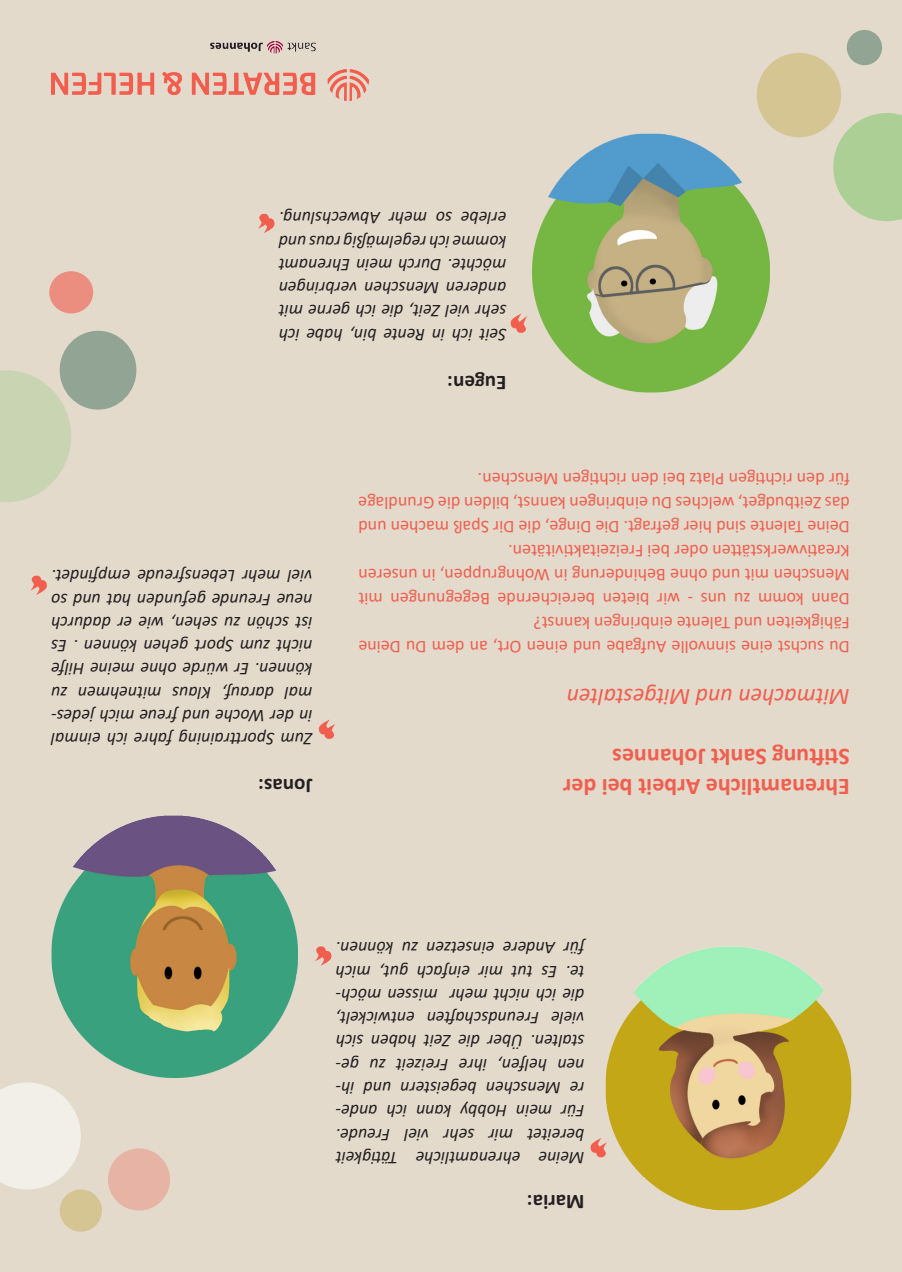
<style>
.page{position:relative;width:902px;height:1272px;background:#fff}
.page>*{position:absolute;margin:0;border:0;box-sizing:border-box;transform-origin:0 0}
.t1{font:700 24px "Calibri";color:#f15e4e}
.t2{font:italic 24px "Calibri";color:#f15e4e}
.t3{font:700 21px "Calibri";color:#231f20}
.t4{font:italic 18px/23.2px "Calibri";color:#231f20;text-align:justify}
.t5{font:18px/24px "Calibri";color:#f15e4e;text-align:justify}
</style>
<div class="page">
<div style="left:0;top:0;width:901px;height:1271px;background:#e3dacc"></div>
<img style="left:605px;top:946px;width:247px;height:265px">
<img style="left:51px;top:42px;width:317px;height:59px">
<img style="left:51px;top:815px;width:247px;height:263px">
<svg style="left:510px;top:314px;width:10px;height:19px"></svg>
<svg style="left:258px;top:213px;width:17px;height:20px"></svg>
<svg style="left:590px;top:1137px;width:19px;height:21px"></svg>
<svg style="left:315px;top:946px;width:17px;height:19px"></svg>
<svg style="left:318px;top:719px;width:17px;height:20px"></svg>
<svg style="left:30px;top:575px;width:17px;height:20px"></svg>
<div style="left:108px;top:1148px;width:62px;height:62px;background:#e7b3a4;border-radius:50%"></div>
<div style="left:60px;top:1189px;width:42px;height:42px;background:#d4c592;border-radius:50%"></div>
<svg style="left:0;top:1082px;width:81px;height:107px"></svg>
<div style="left:846px;top:30px;width:36px;height:35px;background:#92a494;border-radius:50%"></div>
<div style="left:756px;top:53px;width:85px;height:84px;background:#d4c592;border-radius:50%"></div>
<svg style="left:833px;top:113px;width:68px;height:108px"></svg>
<svg style="left:0;top:370px;width:71px;height:132px"></svg>
<div style="left:60px;top:331px;width:76px;height:78px;background:#92a494;border-radius:50%"></div>
<div style="left:49px;top:271px;width:44px;height:42px;background:#eb8e7f;border-radius:50%"></div>
<img style="left:520px;top:123px;width:273px;height:270px">
<p class="t4" style="left:506px;top:347px;width:229px;rotate:-180deg">Seit ich in Rente bin, habe ich sehr viel Zeit, die ich gerne mit anderen Menschen verbringen möchte. Durch mein Ehrenamt komme ich regelmäßig raus und erlebe so mehr Abwechslung.</p>
<p class="t3" style="left:506px;top:398px;width:60px;rotate:-180deg">Eugen:</p>
<p class="t4" style="left:312px;top:751px;width:263px;rotate:-180deg">Zum Sporttraining fahre ich einmal in der Woche und freue mich jedes&shy;mal darauf, Klaus mitnehmen zu können. Er würde ohne meine Hilfe nicht zum Sport gehen können . Es ist schön zu sehen, wie er dadurch neue Freunde gefunden hat und so viel mehr Lebensfreude empfindet.</p>
<p class="t3" style="left:312px;top:800px;width:56px;rotate:-180deg">Jonas:</p>
<p class="t5" style="left:849px;top:539px;width:493px;rotate:-180deg">Deine Talente sind hier gefragt. Die Dinge, die Dir Spaß machen und das Zeitbudget, welches Du einbringen kannst, bilden die Grundlage für den richtigen Platz bei den richtigen Menschen.</p>
<p class="t5" style="left:849px;top:611px;width:493px;rotate:-180deg">Dann komm zu uns - wir bieten bereichernde Begegnungen mit Menschen mit und ohne Behinderung in Wohngruppen, in unseren Kreativwerkstätten oder bei Freizeitaktivitäten.</p>
<p class="t5" style="left:849px;top:659px;width:493px;rotate:-180deg">Du suchst eine sinnvolle Aufgabe und einen Ort, an dem Du Deine<br>Fähigkeiten und Talente einbringen kannst?</p>
<p class="t2" style="left:849px;top:713px;width:285px;rotate:-180deg">Mitmachen und Mitgestalten</p>
<p class="t1" style="left:849px;top:773px;width:239px;rotate:-180deg">Stiftung Sankt Johannes</p>
<p class="t1" style="left:849px;top:803px;width:288px;rotate:-180deg">Ehrenamtliche Arbeit bei der</p>
<p class="t4" style="left:584px;top:1170px;width:250px;rotate:-180deg">Meine ehrenamtliche Tätigkeit bereitet mir sehr viel Freude.<br>Für mein Hobby kann ich ande&shy;re Menschen begeistern und ih&shy;nen helfen, ihre Freizeit zu ge&shy;stalten. Über die Zeit haben sich viele Freundschaften entwickelt, die ich nicht mehr missen möch&shy;te. Es tut mir einfach gut, mich für Andere einsetzen zu können.</p>
<p class="t3" style="left:584px;top:1216px;width:59px;rotate:-180deg">Maria:</p>
</div>
